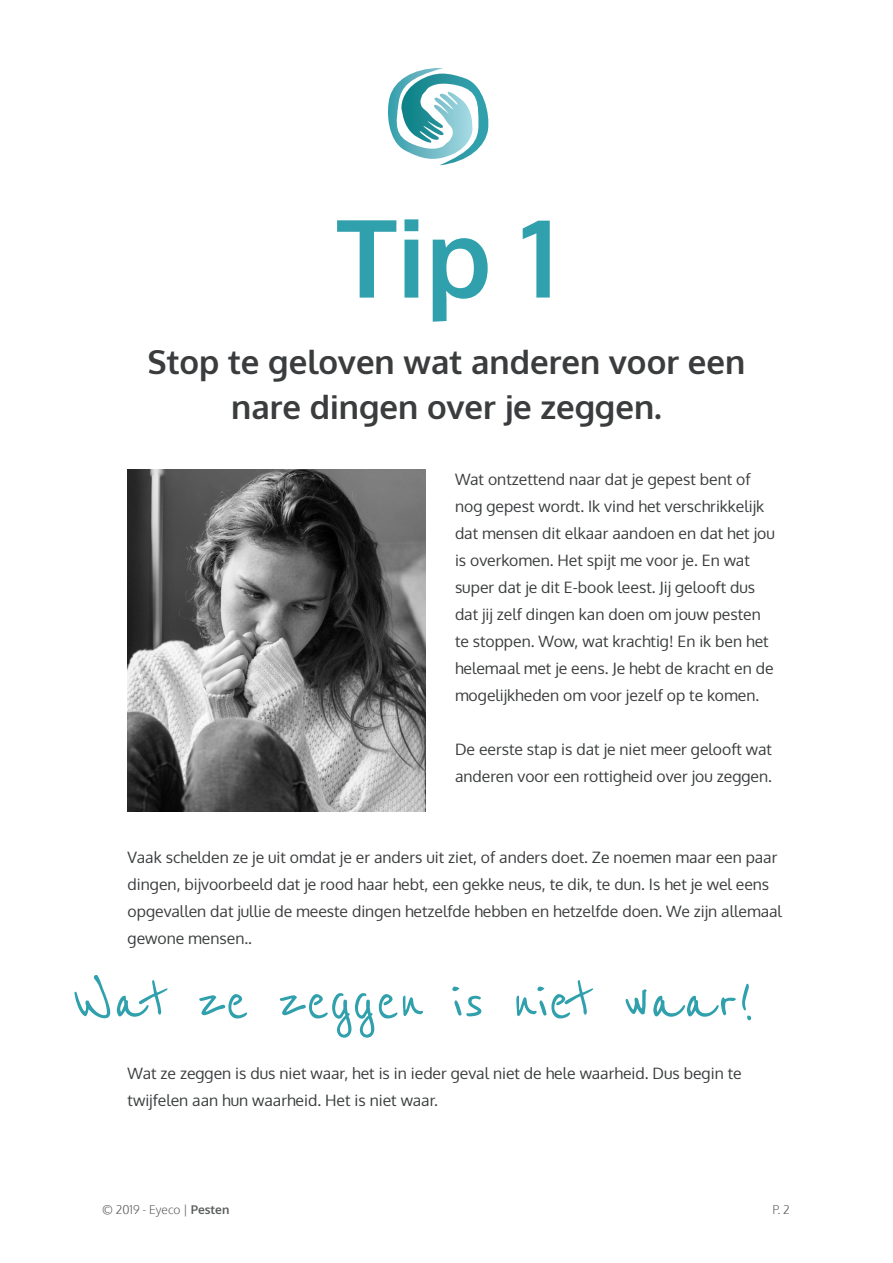
<style>
.page{position:relative;width:893px;height:1263px;background:#fff}
.page>*{position:absolute;margin:0;border:0;box-sizing:border-box;transform-origin:0 0}
.t1{font:700 108px "Oxygen";color:#30a0ad}
.t2{font:69px "Reenie Beanie";color:#30a0ad}
.t3{font:700 33px/45px "Oxygen";color:#3a3c3d;text-align:center}
.t4{font:15.75px/27px "Oxygen";color:#3a3c3d}
.t5{font:300 12px "Oxygen";color:#5b5d5d}
.s1{font-weight:700}
</style>
<div class="page">
<svg style="left:388px;top:68px;width:101px;height:97px"></svg>
<img style="left:128px;top:470px;width:297px;height:341px">
<p class="t1" style="left:336px;top:191px;width:222px">Tip 1</p>
<p class="t3" style="left:148px;top:340px;width:599px">Stop te geloven wat anderen voor een nare dingen over je zeggen.</p>
<p class="t4" style="left:455px;top:466px;width:321px">Wat ontzettend naar dat je gepest bent of nog gepest wordt. Ik vind het verschrikkelijk dat mensen dit elkaar aandoen en dat het jou is overkomen. Het spijt me voor je. En wat super dat je dit E-book leest. Jij gelooft dus dat jij zelf dingen kan doen om jouw pesten te stoppen. Wow, wat krachtig! En ik ben het helemaal met je eens. Je hebt de kracht en de mogelijkheden om voor jezelf op te komen.</p>
<p class="t4" style="left:455px;top:736px;width:318px">De eerste stap is dat je niet meer gelooft wat anderen voor een rottigheid over jou zeggen.</p>
<p class="t4" style="left:128px;top:844px;width:656px">Vaak schelden ze je uit omdat je er anders uit ziet, of anders doet. Ze noemen maar een paar dingen, bijvoorbeeld dat je rood haar hebt, een gekke neus, te dik, te dun. Is het je wel eens opgevallen dat jullie de meeste dingen hetzelfde hebben en hetzelfde doen. We zijn allemaal gewone mensen..</p>
<p class="t2" style="left:74px;top:963px;width:681px">Wat ze zeggen is niet waar!</p>
<p class="t4" style="left:128px;top:1060px;width:616px">Wat ze zeggen is dus niet waar, het is in ieder geval niet de hele waarheid. Dus begin te twijfelen aan hun waarheid. Het is niet waar.</p>
<p class="t5" style="left:102px;top:1202px;width:129px">© 2019 - Eyeco | <span class="s1">Pesten</span></p>
<p class="t5" style="left:773px;top:1202px;width:19px">P. 2</p>
</div>
